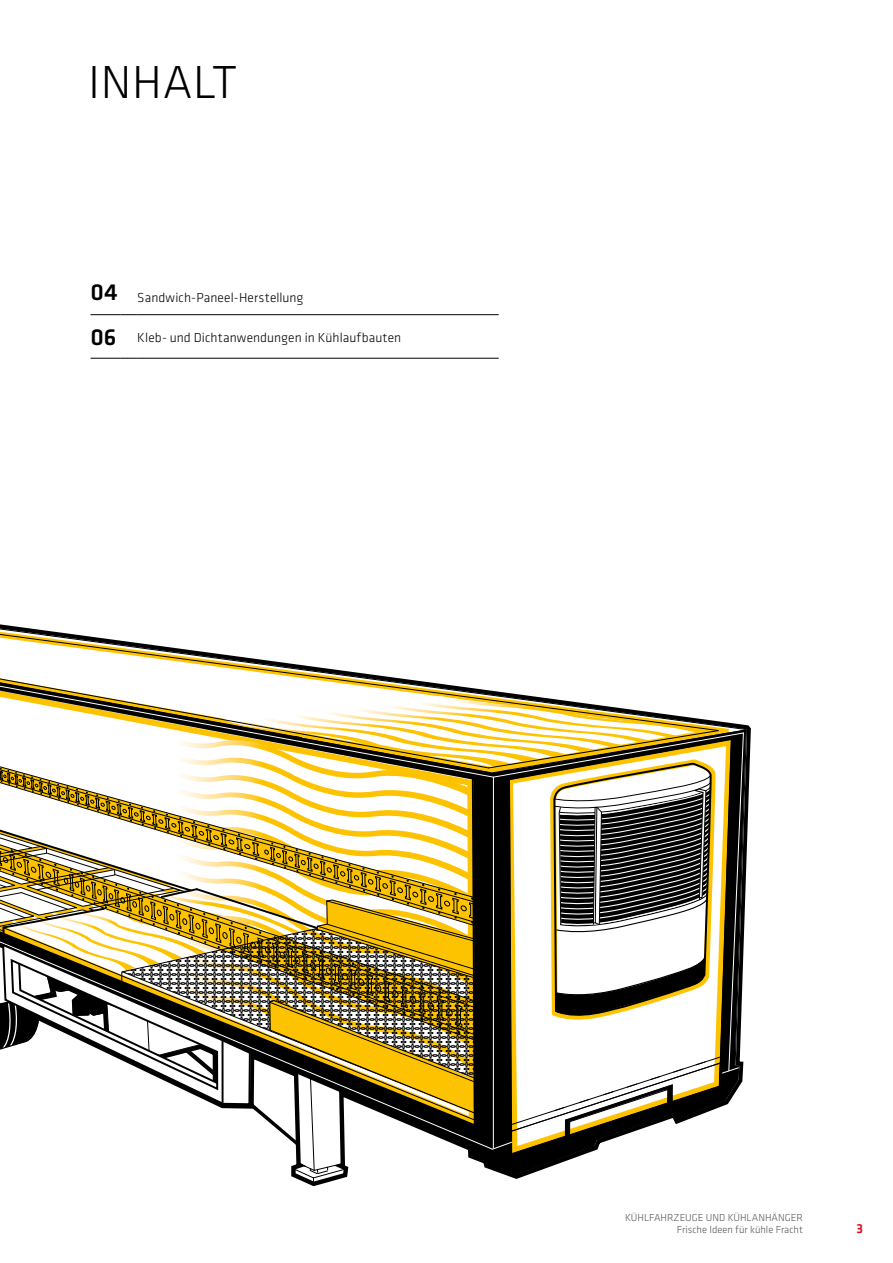
<style>
.page{position:relative;width:893px;height:1263px;background:#fff}
.page>*{position:absolute;margin:0;border:0;box-sizing:border-box;transform-origin:0 0}
.t1{font:300 48px "Klavika";letter-spacing:.015em;color:#000}
.t2{font:300 13.5px "Klavika";letter-spacing:.005em;color:#000}
.t3{font:500 13.5px "Klavika";color:#e30613}
.t4{font:300 10.5px/12.6px "Klavika";color:#575756;text-align:right}
.s1{font-weight:500;font-size:24px}
</style>
<div class="page">
<svg style="left:91px;top:314px;width:46px;height:1px"></svg>
<hr style="left:137px;top:314px;width:362px;height:1px;background:#000">
<svg style="left:91px;top:358px;width:46px;height:1px"></svg>
<hr style="left:137px;top:358px;width:362px;height:1px;background:#000">
<svg style="left:0;top:627px;width:101px;height:11px"></svg>
<svg style="left:3px;top:638px;width:335px;height:32px"></svg>
<svg style="left:0;top:670px;width:747px;height:517px"></svg>
<svg style="left:0;top:777px;width:476px;height:263px"></svg>
<svg style="left:0;top:759px;width:474px;height:166px"></svg>
<h1 class="t1" style="left:88px;top:53px;width:150px">INHALT</h1>
<p class="t2" style="left:91px;top:289px;width:215px"><span class="s1">04</span> Sandwich-Paneel-Herstellung</p>
<p class="t2" style="left:91px;top:329px;width:312px"><span class="s1">06</span> Kleb- und Dichtanwendungen in Kühlaufbauten</p>
<p class="t4" style="left:625px;top:1211px;width:179px">KÜHLFAHRZEUGE UND KÜHLANHÄNGER<br>Frische Ideen für kühle Fracht</p>
<p class="t3" style="left:857px;top:1219px;width:8px">3</p>
</div>
